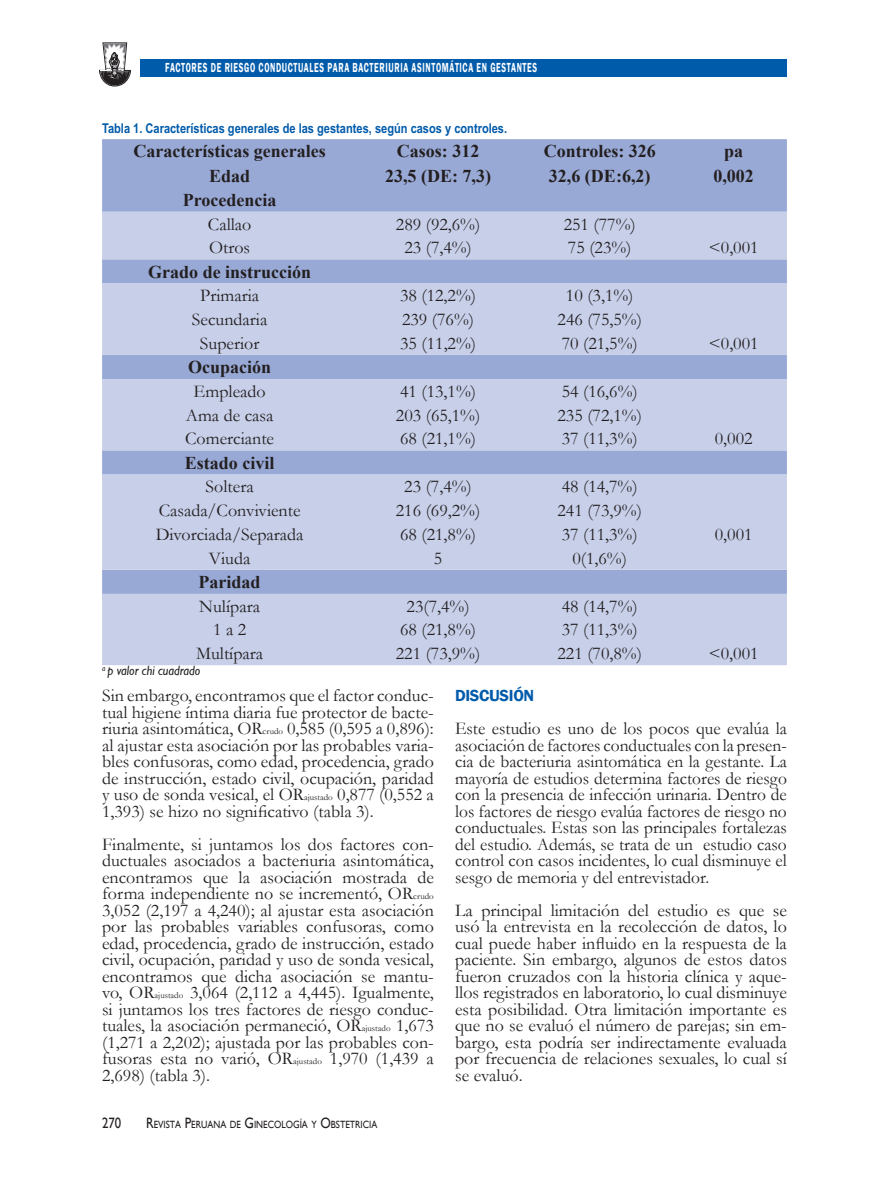
<style>
.page{position:relative;width:872px;height:1191px;background:#fff}
.page>*{position:absolute;margin:0;border:0;box-sizing:border-box;transform-origin:0 0}
.t1{font:18px/16.5px "Garamond";color:#231f20;text-align:justify}
.t2{font:700 18px "Times New Roman";color:#231f20}
.t3{font:600 16.5px "Franklin Gothic";letter-spacing:-.02em;color:#005baa}
.t4{font:15px "Gill Sans";color:#231f20;scale:.85 1}
.t5{font:700 13.5px "Arial Narrow";color:#005baa}
.t6{font:600 13.5px "Franklin Gothic";letter-spacing:.08em;color:#fff;scale:.6 1}
.t7{font:italic 13.5px "Gill Sans";color:#231f20;scale:.9 1}
.t8{font:10.5px "Gill Sans";color:#231f20;scale:.85 1}
.s1{font-size:9px}
.s2{font-size:15px}
</style>
<div class="page">
<div style="left:140px;top:60px;width:647px;height:17px;background:#005baa"></div>
<svg style="left:99px;top:43px;width:32px;height:43px"></svg>
<div style="left:102px;top:139px;width:685px;height:73px;background:#98a9d6"></div>
<svg style="left:102px;top:212px;width:685px;height:453px;background:#bdc7e5"></svg>
<p class="t6" style="left:165px;top:59px;width:621px">FACTORES DE RIESGO CONDUCTUALES PARA BACTERIURIA ASINTOMÁTICA EN GESTANTES</p>
<p class="t5" style="left:102px;top:121px;width:406px">Tabla 1. Características generales de las gestantes, según casos y controles.</p>
<p class="t2" style="left:133px;top:138px;width:194px">Características generales</p>
<p class="t2" style="left:397px;top:138px;width:84px">Casos: 312</p>
<p class="t2" style="left:543px;top:138px;width:114px">Controles: 326</p>
<p class="t2" style="left:724px;top:138px;width:21px">pa</p>
<p class="t2" style="left:209px;top:162px;width:43px">Edad</p>
<p class="t2" style="left:385px;top:162px;width:107px">23,5 (DE: 7,3)</p>
<p class="t2" style="left:549px;top:162px;width:103px">32,6 (DE:6,2)</p>
<p class="t2" style="left:713px;top:162px;width:42px">0,002</p>
<p class="t2" style="left:183px;top:187px;width:95px">Procedencia</p>
<p class="t1" style="left:208px;top:215px;width:45px">Callao</p>
<p class="t1" style="left:396px;top:215px;width:86px">289 (92,6%)</p>
<p class="t1" style="left:564px;top:215px;width:74px">251 (77%)</p>
<p class="t1" style="left:209px;top:239px;width:43px">Otros</p>
<p class="t1" style="left:404px;top:239px;width:69px">23 (7,4%)</p>
<p class="t1" style="left:568px;top:239px;width:65px">75 (23%)</p>
<p class="t1" style="left:709px;top:239px;width:51px">&lt;0,001</p>
<p class="t2" style="left:148px;top:258px;width:165px">Grado de instrucción</p>
<p class="t1" style="left:200px;top:287px;width:60px">Primaria</p>
<p class="t1" style="left:400px;top:287px;width:77px">38 (12,2%)</p>
<p class="t1" style="left:566px;top:287px;width:69px">10 (3,1%)</p>
<p class="t1" style="left:192px;top:311px;width:77px">Secundaria</p>
<p class="t1" style="left:402px;top:311px;width:74px">239 (76%)</p>
<p class="t1" style="left:557px;top:311px;width:86px">246 (75,5%)</p>
<p class="t1" style="left:200px;top:334px;width:61px">Superior</p>
<p class="t1" style="left:400px;top:334px;width:77px">35 (11,2%)</p>
<p class="t1" style="left:562px;top:334px;width:77px">70 (21,5%)</p>
<p class="t1" style="left:709px;top:334px;width:51px">&lt;0,001</p>
<p class="t2" style="left:188px;top:354px;width:85px">Ocupación</p>
<p class="t1" style="left:194px;top:382px;width:73px">Empleado</p>
<p class="t1" style="left:400px;top:382px;width:77px">41 (13,1%)</p>
<p class="t1" style="left:562px;top:382px;width:77px">54 (16,6%)</p>
<p class="t1" style="left:186px;top:406px;width:89px">Ama de casa</p>
<p class="t1" style="left:396px;top:406px;width:86px">203 (65,1%)</p>
<p class="t1" style="left:557px;top:406px;width:86px">235 (72,1%)</p>
<p class="t1" style="left:185px;top:430px;width:90px">Comerciante</p>
<p class="t1" style="left:400px;top:430px;width:77px">68 (21,1%)</p>
<p class="t1" style="left:562px;top:430px;width:77px">37 (11,3%)</p>
<p class="t1" style="left:715px;top:430px;width:39px">0,002</p>
<p class="t2" style="left:185px;top:449px;width:91px">Estado civil</p>
<p class="t1" style="left:206px;top:478px;width:49px">Soltera</p>
<p class="t1" style="left:404px;top:478px;width:69px">23 (7,4%)</p>
<p class="t1" style="left:562px;top:478px;width:77px">48 (14,7%)</p>
<p class="t1" style="left:159px;top:502px;width:143px">Casada/Conviviente</p>
<p class="t1" style="left:396px;top:502px;width:86px">216 (69,2%)</p>
<p class="t1" style="left:557px;top:502px;width:86px">241 (73,9%)</p>
<p class="t1" style="left:156px;top:525px;width:149px">Divorciada/Separada</p>
<p class="t1" style="left:400px;top:525px;width:77px">68 (21,8%)</p>
<p class="t1" style="left:562px;top:525px;width:77px">37 (11,3%)</p>
<p class="t1" style="left:715px;top:525px;width:39px">0,001</p>
<p class="t1" style="left:209px;top:549px;width:43px">Viuda</p>
<p class="t1" style="left:434px;top:549px;width:10px">5</p>
<p class="t1" style="left:572px;top:549px;width:56px">0(1,6%)</p>
<p class="t2" style="left:199px;top:569px;width:64px">Paridad</p>
<p class="t1" style="left:199px;top:597px;width:62px">Nulípara</p>
<p class="t1" style="left:406px;top:597px;width:65px">23(7,4%)</p>
<p class="t1" style="left:562px;top:597px;width:77px">48 (14,7%)</p>
<p class="t1" style="left:213px;top:621px;width:35px">1 a 2</p>
<p class="t1" style="left:400px;top:621px;width:77px">68 (21,8%)</p>
<p class="t1" style="left:562px;top:621px;width:77px">37 (11,3%)</p>
<p class="t1" style="left:196px;top:645px;width:69px">Multípara</p>
<p class="t1" style="left:396px;top:645px;width:86px">221 (73,9%)</p>
<p class="t1" style="left:557px;top:645px;width:86px">221 (70,8%)</p>
<p class="t1" style="left:709px;top:645px;width:51px">&lt;0,001</p>
<p class="t7" style="left:102px;top:663px;width:111px"><sup>a</sup> p valor chi cuadrado</p>
<p class="t1" style="left:102px;top:686px;width:333px">Sin embargo, encontramos que el factor conduc&shy;tual higiene íntima diaria fue protector de bacte&shy;riuria asintomática, OR<span class="s1">crudo</span> 0,585 (0,595 a 0,896): al ajustar esta asociación por las probables varia&shy;bles confusoras, como edad, procedencia, grado de instrucción, estado civil, ocupación, paridad y uso de sonda vesical, el OR<span class="s1">ajustado</span> 0,877 (0,552 a 1,393) se hizo no significativo (tabla 3).</p>
<p class="t1" style="left:102px;top:835px;width:333px">Finalmente, si juntamos los dos factores con&shy;ductuales asociados a bacteriuria asintomática, encontramos que la asociación mostrada de forma independiente no se incrementó, OR<span class="s1">crudo </span>3,052 (2,197 a 4,240); al ajustar esta asociación por las probables variables confusoras, como edad, procedencia, grado de instrucción, estado civil, ocupación, paridad y uso de sonda vesical, encontramos que dicha asociación se mantu&shy;vo, OR<span class="s1">ajustado</span> 3,064 (2,112 a 4,445). Igualmente, si juntamos los tres factores de riesgo conduc&shy;tuales, la asociación permaneció, OR<span class="s1">ajustado</span> 1,673 (1,271 a 2,202); ajustada por las probables con&shy;fusoras esta no varió, OR<span class="s1">ajustado</span> 1,970 (1,439 a 2,698) (tabla 3).</p>
<p class="t4" style="left:102px;top:1114px;width:24px">270</p>
<p class="t8" style="left:146px;top:1118px;width:274px"><span class="s2">R</span>EVISTA <span class="s2">P</span>ERUANA DE <span class="s2">G</span>INECOLOGÍA Y <span class="s2">O</span>BSTETRICIA</p>
<p class="t3" style="left:455px;top:685px;width:78px">DISCUSIÓN</p>
<p class="t1" style="left:455px;top:719px;width:333px">Este estudio es uno de los pocos que evalúa la asociación de factores conductuales con la presen&shy;cia de bacteriuria asintomática en la gestante. La mayoría de estudios determina factores de riesgo con la presencia de infección urinaria. Dentro de los factores de riesgo evalúa factores de riesgo no conductuales. Estas son las principales fortalezas del estudio. Además, se trata de un estudio caso control con casos incidentes, lo cual disminuye el sesgo de memoria y del entrevistador.</p>
<p class="t1" style="left:455px;top:901px;width:333px">La principal limitación del estudio es que se usó la entrevista en la recolección de datos, lo cual puede haber influido en la respuesta de la paciente. Sin embargo, algunos de estos datos fueron cruzados con la historia clínica y aque&shy;llos registrados en laboratorio, lo cual disminuye esta posibilidad. Otra limitación importante es que no se evaluó el número de parejas; sin em&shy;bargo, esta podría ser indirectamente evaluada por frecuencia de relaciones sexuales, lo cual sí se evaluó.</p>
</div>
